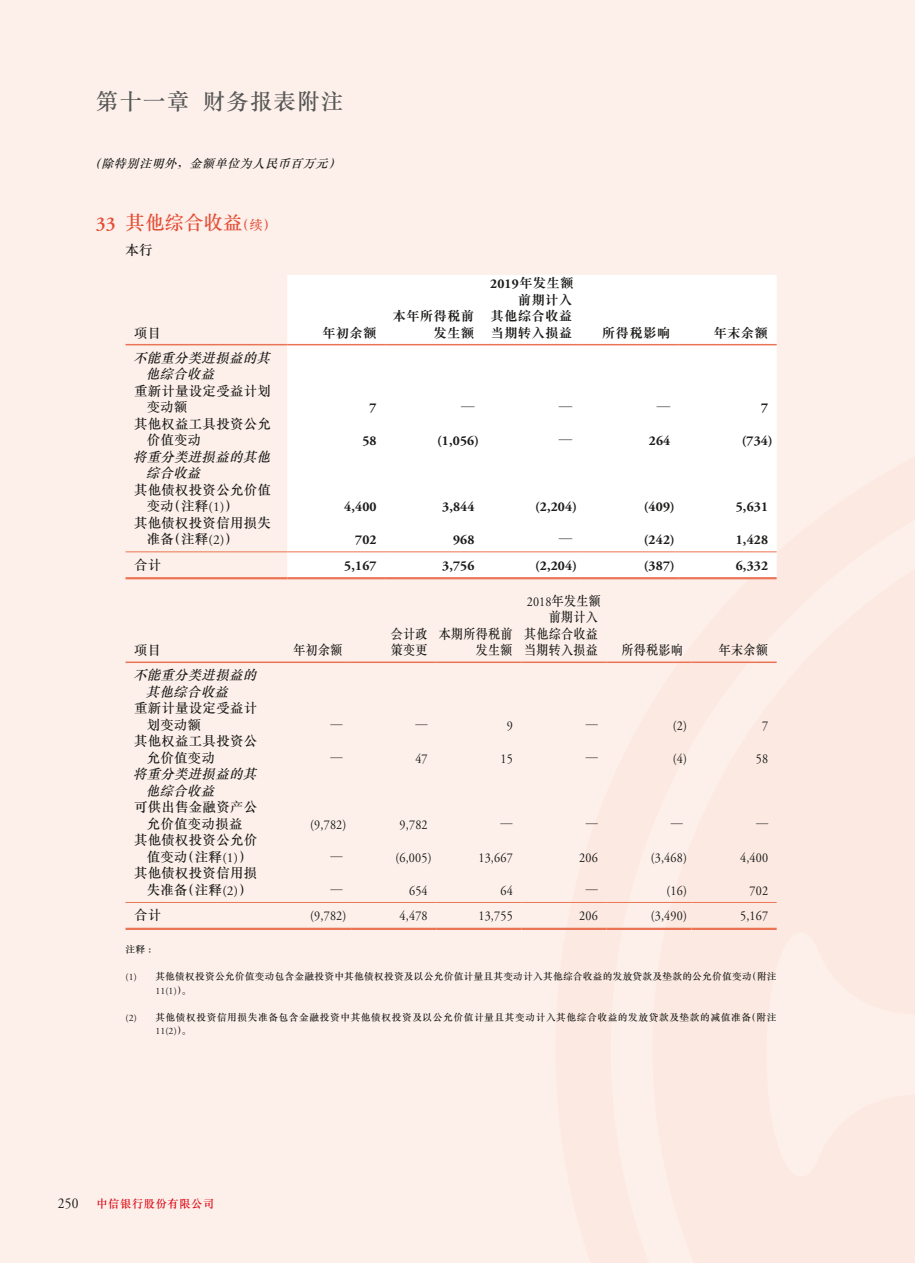
<style>
.page{position:relative;width:915px;height:1263px;background:#fff}
.page>*{position:absolute;margin:0;border:0;box-sizing:border-box;transform-origin:0 0}
.t1{font:500 22.5px "M Sung PRC";letter-spacing:.05em;color:#575756}
.t2{font:500 19.5px "M Sung PRC";color:#e44d35}
.t3{font:500 13.5px/16.5px "M Sung PRC";letter-spacing:.015em;color:#1c1c1b}
.t4{font:13.5px "Adobe Garamond Pro";letter-spacing:.015em;color:#1c1c1b;scale:.9 1}
.t5{font:700 13.5px "Adobe Garamond Pro";letter-spacing:.015em;color:#1c1c1b}
.t6{font:italic 500 13.5px/16.5px "M Sung PRC";color:#1c1c1b}
.t7{font:500 13.5px/16.5px "M Sung PRC";letter-spacing:.015em;color:#1c1c1b;text-align:right;scale:.9 1}
.t8{font:700 13.5px/16.5px "M Sung PRC";letter-spacing:.015em;color:#1c1c1b;text-align:right}
.t9{font:italic 500 12px "M Sung PRC";color:#1c1c1b}
.t10{font:500 11.25px "M Sung HKS";letter-spacing:.05em;color:#dc0613}
.t11{font:500 9.75px "M Sung PRC";letter-spacing:.02em;color:#1c1c1b}
.t12{font:500 9.75px "M Sung PRC";letter-spacing:.055em;color:#1c1c1b}
.t13{font:9.75px "Adobe Garamond Pro";color:#1c1c1b}
.s1{font-family:"Adobe Garamond Pro";font-weight:600}
.s2{font-size:13.5px}
.s3{font-family:"M Sung PRC"}
.s4{font-family:"Adobe Garamond Pro";font-weight:400}
.s5{font-family:"M Sung PRC";font-weight:500}
.s6{font-family:"Adobe Garamond Pro";font-weight:400;font-size:15px;color:#1c1c1b}
</style>
<div class="page">
<div style="left:0;top:0;width:914px;height:1263px;background:#fdf0ea"></div>
<div style="left:287px;top:275px;width:489px;height:302px;background:#fff"></div>
<hr style="left:125px;top:344px;width:162px;height:1px;background:#ea7455">
<hr style="left:287px;top:344px;width:98px;height:1px;background:#ea7455">
<hr style="left:385px;top:344px;width:98px;height:1px;background:#ea7455">
<hr style="left:483px;top:344px;width:97px;height:1px;background:#ea7455">
<hr style="left:580px;top:344px;width:98px;height:1px;background:#ea7455">
<hr style="left:678px;top:344px;width:98px;height:1px;background:#ea7455">
<hr style="left:125px;top:551px;width:162px;height:1px;background:#ea7455">
<hr style="left:287px;top:551px;width:98px;height:1px;background:#ea7455">
<hr style="left:385px;top:551px;width:98px;height:1px;background:#ea7455">
<hr style="left:483px;top:551px;width:97px;height:1px;background:#ea7455">
<hr style="left:580px;top:551px;width:98px;height:1px;background:#ea7455">
<hr style="left:678px;top:551px;width:98px;height:1px;background:#ea7455">
<hr style="left:125px;top:577px;width:162px;height:2px;background:#ea7455">
<hr style="left:287px;top:577px;width:98px;height:2px;background:#ea7455">
<hr style="left:385px;top:577px;width:98px;height:2px;background:#ea7455">
<hr style="left:483px;top:577px;width:97px;height:2px;background:#ea7455">
<hr style="left:580px;top:577px;width:98px;height:2px;background:#ea7455">
<hr style="left:678px;top:577px;width:98px;height:2px;background:#ea7455">
<hr style="left:125px;top:661px;width:141px;height:2px;background:#ea7455">
<hr style="left:266px;top:661px;width:85px;height:2px;background:#ea7455">
<hr style="left:351px;top:661px;width:85px;height:2px;background:#ea7455">
<hr style="left:436px;top:661px;width:85px;height:2px;background:#ea7455">
<hr style="left:521px;top:661px;width:85px;height:2px;background:#ea7455">
<hr style="left:606px;top:661px;width:85px;height:2px;background:#ea7455">
<hr style="left:691px;top:661px;width:85px;height:2px;background:#ea7455">
<hr style="left:125px;top:902px;width:141px;height:1px;background:#ea7455">
<hr style="left:266px;top:902px;width:85px;height:1px;background:#ea7455">
<hr style="left:351px;top:902px;width:85px;height:1px;background:#ea7455">
<hr style="left:436px;top:902px;width:85px;height:1px;background:#ea7455">
<hr style="left:521px;top:902px;width:85px;height:1px;background:#ea7455">
<hr style="left:606px;top:902px;width:85px;height:1px;background:#ea7455">
<hr style="left:691px;top:902px;width:85px;height:1px;background:#ea7455">
<hr style="left:125px;top:928px;width:141px;height:2px;background:#ea7455">
<hr style="left:266px;top:928px;width:85px;height:2px;background:#ea7455">
<hr style="left:351px;top:928px;width:85px;height:2px;background:#ea7455">
<hr style="left:436px;top:928px;width:85px;height:2px;background:#ea7455">
<hr style="left:521px;top:928px;width:85px;height:2px;background:#ea7455">
<hr style="left:606px;top:928px;width:85px;height:2px;background:#ea7455">
<hr style="left:691px;top:928px;width:85px;height:2px;background:#ea7455">
<h1 class="t1" style="left:96px;top:91px;width:249px">第十一章 财务报表附注</h1>
<p class="t9" style="left:89px;top:157px;width:256px">（除特别注明外，金额单位为人民币百万元）</p>
<h2 class="t2" style="left:96px;top:213px;width:182px"><span class="s1">33</span> 其他综合收益<span class="s2">（续）</span></h2>
<p class="t3" style="left:125px;top:242px;width:29px">本行</p>
<p class="t5" style="left:490px;top:276px;width:85px">2019<span class="s3">年发生额</span></p>
<p class="t8" style="left:392px;top:291px;width:181px">前期计入<br>本年所得税前 其他综合收益</p>
<p class="t3" style="left:134px;top:324px;width:29px">项目</p>
<p class="t8" style="left:322px;top:324px;width:56px">年初余额</p>
<p class="t8" style="left:433px;top:324px;width:140px">发生额 当期转入损益</p>
<p class="t8" style="left:601px;top:324px;width:70px">所得税影响</p>
<p class="t8" style="left:713px;top:324px;width:56px">年末余额</p>
<p class="t6" style="left:146px;top:349px;width:129px;text-indent:-13px">不能重分类进损益的其他综合收益</p>
<p class="t3" style="left:147px;top:382px;width:126px;text-indent:-13px">重新计量设定受益计划变动额</p>
<p class="t5" style="left:369px;top:400px;width:9px">7</p>
<p class="t8" style="left:461px;top:399px;width:15px">—</p>
<p class="t8" style="left:558px;top:399px;width:15px">—</p>
<p class="t8" style="left:656px;top:399px;width:15px">—</p>
<p class="t5" style="left:760px;top:400px;width:9px">7</p>
<p class="t3" style="left:147px;top:415px;width:126px;text-indent:-13px">其他权益工具投资公允价值变动</p>
<p class="t6" style="left:146px;top:448px;width:129px;text-indent:-13px">将重分类进损益的其他综合收益</p>
<p class="t3" style="left:147px;top:481px;width:126px;text-indent:-13px">其他债权投资公允价值变动（注释<span class="s4">(1)</span>）</p>
<p class="t3" style="left:147px;top:514px;width:126px;text-indent:-13px">其他债权投资信用损失准备（注释<span class="s4">(2)</span>）</p>
<p class="t5" style="left:362px;top:433px;width:16px">58</p>
<p class="t5" style="left:437px;top:433px;width:43px">(1,056)</p>
<p class="t8" style="left:558px;top:432px;width:15px">—</p>
<p class="t5" style="left:648px;top:433px;width:23px">264</p>
<p class="t5" style="left:741px;top:433px;width:32px">(734)</p>
<p class="t5" style="left:344px;top:499px;width:34px">4,400</p>
<p class="t5" style="left:442px;top:499px;width:34px">3,844</p>
<p class="t5" style="left:535px;top:499px;width:43px">(2,204)</p>
<p class="t5" style="left:643px;top:499px;width:32px">(409)</p>
<p class="t5" style="left:735px;top:499px;width:34px">5,631</p>
<p class="t5" style="left:355px;top:532px;width:23px">702</p>
<p class="t5" style="left:453px;top:532px;width:23px">968</p>
<p class="t8" style="left:558px;top:531px;width:15px">—</p>
<p class="t5" style="left:643px;top:532px;width:32px">(242)</p>
<p class="t5" style="left:735px;top:532px;width:34px">1,428</p>
<p class="t3" style="left:134px;top:556px;width:29px">合计</p>
<p class="t5" style="left:344px;top:557px;width:34px">5,167</p>
<p class="t5" style="left:442px;top:557px;width:34px">3,756</p>
<p class="t5" style="left:535px;top:557px;width:43px">(2,204)</p>
<p class="t5" style="left:643px;top:557px;width:32px">(387)</p>
<p class="t5" style="left:735px;top:557px;width:34px">6,332</p>
<p class="t4" style="left:526px;top:593px;width:84px">2018<span class="s5">年发生额</span></p>
<p class="t7" style="left:391px;top:609px;width:231px">前期计入<br>会计政 本期所得税前 其他综合收益</p>
<p class="t3" style="left:134px;top:642px;width:29px">项目</p>
<p class="t7" style="left:293px;top:642px;width:56px">年初余额</p>
<p class="t7" style="left:391px;top:642px;width:42px">策变更</p>
<p class="t7" style="left:476px;top:642px;width:137px">发生额 当期转入损益</p>
<p class="t7" style="left:621px;top:642px;width:70px">所得税影响</p>
<p class="t7" style="left:718px;top:642px;width:56px">年末余额</p>
<p class="t6" style="left:146px;top:667px;width:115px;text-indent:-13px">不能重分类进损益的其他综合收益</p>
<p class="t3" style="left:147px;top:700px;width:112px;text-indent:-13px">重新计量设定受益计划变动额</p>
<p class="t7" style="left:330px;top:716px;width:15px">—</p>
<p class="t7" style="left:415px;top:716px;width:15px">—</p>
<p class="t4" style="left:506px;top:717px;width:8px">9</p>
<p class="t7" style="left:585px;top:716px;width:15px">—</p>
<p class="t4" style="left:672px;top:717px;width:17px">(2)</p>
<p class="t4" style="left:761px;top:717px;width:8px">7</p>
<p class="t3" style="left:147px;top:733px;width:112px;text-indent:-13px">其他权益工具投资公允价值变动</p>
<p class="t6" style="left:146px;top:766px;width:115px;text-indent:-13px">将重分类进损益的其他综合收益</p>
<p class="t3" style="left:134px;top:799px;width:125px;text-align:center">可供出售金融资产公允价值变动损益</p>
<p class="t3" style="left:134px;top:832px;width:125px;text-align:center">其他债权投资公允价值变动（注释<span class="s4">(1)</span>）</p>
<p class="t3" style="left:134px;top:865px;width:125px;text-align:center">其他债权投资信用损失准备（注释<span class="s4">(2)</span>）</p>
<p class="t7" style="left:330px;top:749px;width:15px">—</p>
<p class="t4" style="left:415px;top:750px;width:15px">47</p>
<p class="t4" style="left:500px;top:750px;width:15px">15</p>
<p class="t7" style="left:585px;top:749px;width:15px">—</p>
<p class="t4" style="left:672px;top:750px;width:17px">(4)</p>
<p class="t4" style="left:755px;top:750px;width:15px">58</p>
<p class="t4" style="left:310px;top:816px;width:42px">(9,782)</p>
<p class="t4" style="left:399px;top:816px;width:33px">9,782</p>
<p class="t7" style="left:500px;top:815px;width:15px">—</p>
<p class="t7" style="left:585px;top:815px;width:15px">—</p>
<p class="t7" style="left:670px;top:815px;width:15px">—</p>
<p class="t7" style="left:755px;top:815px;width:15px">—</p>
<p class="t7" style="left:330px;top:848px;width:15px">—</p>
<p class="t4" style="left:395px;top:849px;width:42px">(6,005)</p>
<p class="t4" style="left:478px;top:849px;width:40px">13,667</p>
<p class="t4" style="left:579px;top:849px;width:22px">206</p>
<p class="t4" style="left:650px;top:849px;width:42px">(3,468)</p>
<p class="t4" style="left:739px;top:849px;width:33px">4,400</p>
<p class="t7" style="left:330px;top:881px;width:15px">—</p>
<p class="t4" style="left:409px;top:882px;width:22px">654</p>
<p class="t4" style="left:500px;top:882px;width:15px">64</p>
<p class="t7" style="left:585px;top:881px;width:15px">—</p>
<p class="t4" style="left:666px;top:882px;width:24px">(16)</p>
<p class="t4" style="left:749px;top:882px;width:22px">702</p>
<p class="t3" style="left:134px;top:907px;width:29px">合计</p>
<p class="t4" style="left:310px;top:908px;width:42px">(9,782)</p>
<p class="t4" style="left:399px;top:908px;width:33px">4,478</p>
<p class="t4" style="left:478px;top:908px;width:40px">13,755</p>
<p class="t4" style="left:579px;top:908px;width:22px">206</p>
<p class="t4" style="left:650px;top:908px;width:42px">(3,490)</p>
<p class="t4" style="left:739px;top:908px;width:33px">5,167</p>
<p class="t11" style="left:125px;top:945px;width:33px">注释：</p>
<p class="t11" style="left:125px;top:972px;width:652px"><span class="s4">(1)</span> 其他债权投资公允价值变动包含金融投资中其他债权投资及以公允价值计量且其变动计入其他综合收益的发放贷款及垫款的公允价值变动（附注</p>
<p class="t13" style="left:155px;top:985px;width:38px">11(1)<span class="s5">）。</span></p>
<p class="t12" style="left:125px;top:1012px;width:652px"><span class="s4">(2)</span> 其他债权投资信用损失准备包含金融投资中其他债权投资及以公允价值计量且其变动计入其他综合收益的发放贷款及垫款的减值准备（附注</p>
<p class="t13" style="left:155px;top:1025px;width:38px">11(2)<span class="s5">）。</span></p>
<p class="t10" style="left:58px;top:1195px;width:158px"><span class="s6">250</span> 中信銀行股份有限公司</p>
</div>
